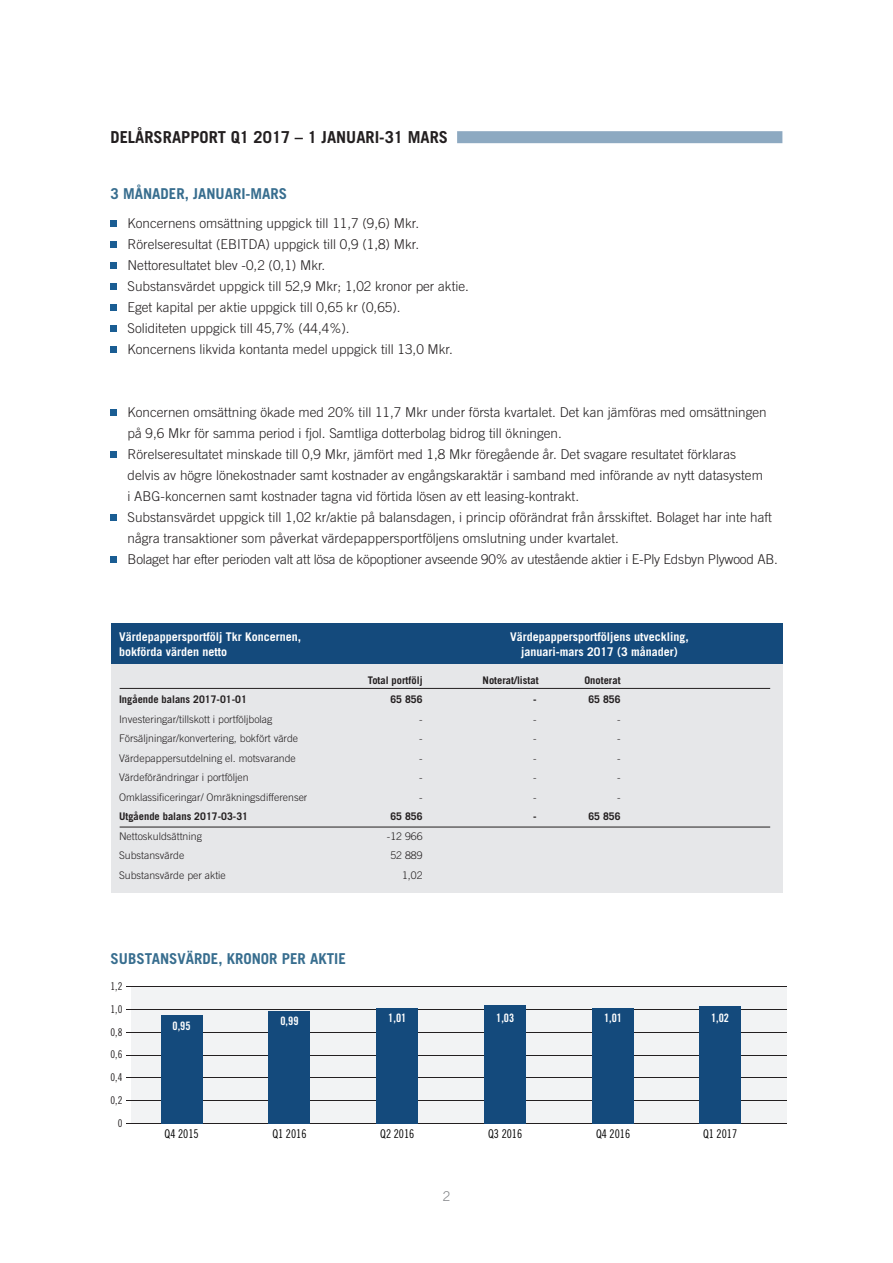
<style>
.page{position:relative;width:893px;height:1263px;background:#fff}
.page>*{position:absolute;margin:0;border:0;box-sizing:border-box;transform-origin:0 0}
.Rubrik_1{font:700 16.5px "Trade Gothic";color:#231f20}
.Rubrik_2{font:700 15px "Trade Gothic";color:#386e8f}
.Bröd1_indrag{font:300 13.5px/21px "Trade Gothic";color:#231f20}
.t1{font:300 13.5px "Trade Gothic";color:#808285}
.Bröd1_indrag-2{font:700 12px "Trade Gothic";color:#fff}
.t2{font:12px "Trade Gothic Cond Eighteen";color:#000001}
.t3{font:12px "Trade Gothic Cond Eighteen";color:#000001;scale:.96 1}
.t4{font:11.85px "Trade Gothic Cond Eighteen";color:#000001}
.t5{font:11.55px "Trade Gothic Bold Cond Twenty";color:#fff}
.t6{font:10.65px/22.8px "Trade Gothic Cond Eighteen";color:#231f20;text-align:right}
.Bröd1_indrag-3{font:300 10.5px "Trade Gothic";color:#231f20}
.Bröd1_indrag-4{font:700 10.5px "Trade Gothic";color:#231f20}
</style>
<div class="page">
<div style="left:111px;top:643px;width:671px;height:249px;background:#e6e7e9"></div>
<div style="left:111px;top:624px;width:671px;height:40px;background:#144a7c"></div>
<hr style="left:120px;top:688px;width:650px;height:1px;background:#231f20">
<hr style="left:120px;top:827px;width:650px;height:1px;background:#231f20">
<div style="left:131px;top:986px;width:656px;height:138px;background:#f2f3f4"></div>
<hr style="left:127px;top:1123px;width:660px;height:1px;background:#231f20">
<hr style="left:127px;top:986px;width:660px;height:1px;background:#231f20">
<hr style="left:127px;top:1032px;width:660px;height:1px;background:#231f20">
<hr style="left:127px;top:1009px;width:660px;height:1px;background:#231f20">
<hr style="left:127px;top:1055px;width:660px;height:1px;background:#231f20">
<hr style="left:127px;top:1077px;width:660px;height:1px;background:#231f20">
<hr style="left:127px;top:1100px;width:660px;height:1px;background:#231f20">
<div style="left:161px;top:1015px;width:41px;height:109px;background:#144a7c"></div>
<div style="left:269px;top:1011px;width:41px;height:113px;background:#144a7c"></div>
<div style="left:377px;top:1008px;width:41px;height:116px;background:#144a7c"></div>
<div style="left:485px;top:1005px;width:41px;height:118px;background:#144a7c"></div>
<div style="left:593px;top:1008px;width:41px;height:116px;background:#144a7c"></div>
<div style="left:700px;top:1006px;width:41px;height:118px;background:#144a7c"></div>
<div style="left:457px;top:131px;width:325px;height:12px;background:#8da9c1"></div>
<svg style="left:111px;top:220px;width:6px;height:6px"></svg>
<svg style="left:111px;top:241px;width:6px;height:6px"></svg>
<svg style="left:111px;top:262px;width:6px;height:6px"></svg>
<svg style="left:111px;top:283px;width:6px;height:6px"></svg>
<svg style="left:111px;top:304px;width:6px;height:6px"></svg>
<svg style="left:111px;top:325px;width:6px;height:6px"></svg>
<svg style="left:111px;top:346px;width:6px;height:6px"></svg>
<svg style="left:111px;top:409px;width:6px;height:6px"></svg>
<svg style="left:111px;top:451px;width:6px;height:6px"></svg>
<svg style="left:111px;top:514px;width:6px;height:6px"></svg>
<svg style="left:111px;top:556px;width:6px;height:6px"></svg>
<p class="Rubrik_1" style="left:111px;top:127px;width:339px">DELÅRSRAPPORT Q1 2017 – 1 JANUARI-31 MARS</p>
<p class="Rubrik_2" style="left:111px;top:184px;width:178px">3 MÅNADER, JANUARI-MARS</p>
<p class="Bröd1_indrag" style="left:128px;top:213px;width:293px">Koncernens omsättning uppgick till 11,7 (9,6) Mkr.</p>
<p class="Bröd1_indrag" style="left:128px;top:234px;width:293px">Rörelseresultat (EBITDA) uppgick till 0,9 (1,8) Mkr.</p>
<p class="Bröd1_indrag" style="left:128px;top:255px;width:199px">Nettoresultatet blev -0,2 (0,1) Mkr.</p>
<p class="Bröd1_indrag" style="left:128px;top:276px;width:343px">Substansvärdet uppgick till 52,9 Mkr; 1,02 kronor per aktie.</p>
<p class="Bröd1_indrag" style="left:128px;top:297px;width:275px">Eget kapital per aktie uppgick till 0,65 kr (0,65).</p>
<p class="Bröd1_indrag" style="left:128px;top:318px;width:224px">Soliditeten uppgick till 45,7% (44,4%).</p>
<p class="Bröd1_indrag" style="left:128px;top:339px;width:327px">Koncernens likvida kontanta medel uppgick till 13,0 Mkr.</p>
<p class="Bröd1_indrag" style="left:128px;top:402px;width:641px">Koncernen omsättning ökade med 20% till 11,7 Mkr under första kvartalet. Det kan jämföras med omsättningen på 9,6 Mkr för samma period i fjol. Samtliga dotterbolag bidrog till ökningen.</p>
<p class="Bröd1_indrag" style="left:128px;top:444px;width:637px">Rörelseresultatet minskade till 0,9 Mkr, jämfört med 1,8 Mkr föregående år. Det svagare resultatet förklaras delvis av högre lönekostnader samt kostnader av engångskaraktär i samband med införande av nytt datasystem i ABG-koncernen samt kostnader tagna vid förtida lösen av ett leasing-kontrakt.</p>
<p class="Bröd1_indrag" style="left:128px;top:507px;width:646px">Substansvärdet uppgick till 1,02 kr/aktie på balansdagen, i princip oförändrat från årsskiftet. Bolaget har inte haft några transaktioner som påverkat värdepappersportföljens omslutning under kvartalet.</p>
<p class="Bröd1_indrag" style="left:128px;top:549px;width:652px">Bolaget har efter perioden valt att lösa de köpoptioner avseende 90% av utestående aktier i E-Ply Edsbyn Plywood AB.</p>
<p class="Bröd1_indrag-2" style="left:119px;top:629px;width:184px">Värdepappersportfölj Tkr Koncernen,</p>
<p class="Bröd1_indrag-2" style="left:510px;top:629px;width:180px">Värdepappersportföljens utveckling,</p>
<p class="Bröd1_indrag-2" style="left:119px;top:644px;width:109px">bokförda värden netto</p>
<p class="Bröd1_indrag-2" style="left:521px;top:644px;width:158px">januari-mars 2017 (3 månader)</p>
<p class="Bröd1_indrag-4" style="left:368px;top:674px;width:56px">Total portfölj</p>
<p class="Bröd1_indrag-4" style="left:483px;top:674px;width:58px">Noterat/listat</p>
<p class="Bröd1_indrag-4" style="left:584px;top:674px;width:38px">Onoterat</p>
<p class="Bröd1_indrag-4" style="left:119px;top:693px;width:129px">Ingående balans 2017-01-01</p>
<p class="Bröd1_indrag-4" style="left:390px;top:693px;width:34px">65 856</p>
<p class="Bröd1_indrag-4" style="left:533px;top:693px;width:5px">-</p>
<p class="Bröd1_indrag-4" style="left:588px;top:693px;width:34px">65 856</p>
<p class="Bröd1_indrag-3" style="left:119px;top:713px;width:155px">Investeringar/tillskott i portföljbolag</p>
<p class="Bröd1_indrag-3" style="left:419px;top:713px;width:5px">-</p>
<p class="Bröd1_indrag-3" style="left:533px;top:713px;width:5px">-</p>
<p class="Bröd1_indrag-3" style="left:617px;top:713px;width:5px">-</p>
<p class="Bröd1_indrag-3" style="left:119px;top:732px;width:181px">Försäljningar/konvertering, bokfört värde</p>
<p class="Bröd1_indrag-3" style="left:419px;top:732px;width:5px">-</p>
<p class="Bröd1_indrag-3" style="left:533px;top:732px;width:5px">-</p>
<p class="Bröd1_indrag-3" style="left:617px;top:732px;width:5px">-</p>
<p class="Bröd1_indrag-3" style="left:119px;top:752px;width:178px">Värdepappersutdelning el. motsvarande</p>
<p class="Bröd1_indrag-3" style="left:419px;top:752px;width:5px">-</p>
<p class="Bröd1_indrag-3" style="left:533px;top:752px;width:5px">-</p>
<p class="Bröd1_indrag-3" style="left:617px;top:752px;width:5px">-</p>
<p class="Bröd1_indrag-3" style="left:119px;top:771px;width:131px">Värdeförändringar i portföljen</p>
<p class="Bröd1_indrag-3" style="left:419px;top:771px;width:5px">-</p>
<p class="Bröd1_indrag-3" style="left:533px;top:771px;width:5px">-</p>
<p class="Bröd1_indrag-3" style="left:617px;top:771px;width:5px">-</p>
<p class="Bröd1_indrag-3" style="left:119px;top:791px;width:190px">Omklassificeringar/ Omräkningsdifferenser</p>
<p class="Bröd1_indrag-3" style="left:419px;top:791px;width:5px">-</p>
<p class="Bröd1_indrag-3" style="left:533px;top:791px;width:5px">-</p>
<p class="Bröd1_indrag-3" style="left:617px;top:791px;width:5px">-</p>
<p class="Bröd1_indrag-4" style="left:119px;top:810px;width:130px">Utgående balans 2017-03-31</p>
<p class="Bröd1_indrag-4" style="left:390px;top:810px;width:34px">65 856</p>
<p class="Bröd1_indrag-4" style="left:533px;top:810px;width:5px">-</p>
<p class="Bröd1_indrag-4" style="left:588px;top:810px;width:34px">65 856</p>
<p class="Bröd1_indrag-3" style="left:119px;top:830px;width:84px">Nettoskuldsättning</p>
<p class="Bröd1_indrag-3" style="left:387px;top:830px;width:37px">-12 966</p>
<p class="Bröd1_indrag-3" style="left:119px;top:849px;width:67px">Substansvärde</p>
<p class="Bröd1_indrag-3" style="left:390px;top:849px;width:34px">52 889</p>
<p class="Bröd1_indrag-3" style="left:119px;top:869px;width:108px">Substansvärde per aktie</p>
<p class="Bröd1_indrag-3" style="left:402px;top:869px;width:22px">1,02</p>
<p class="Rubrik_2" style="left:111px;top:949px;width:237px">SUBSTANSVÄRDE, KRONOR PER AKTIE</p>
<p class="t6" style="left:111px;top:975px;width:13px">1,2<br>1,0<br>0,8<br>0,6<br>0,4<br>0,2<br>0</p>
<p class="t5" style="left:173px;top:1018px;width:20px">0,95</p>
<p class="t2" style="left:165px;top:1126px;width:36px">Q4 2015</p>
<p class="t5" style="left:280px;top:1013px;width:20px">0,99</p>
<p class="t2" style="left:272px;top:1126px;width:36px">Q1 2016</p>
<p class="t5" style="left:388px;top:1011px;width:20px">1,01</p>
<p class="t2" style="left:380px;top:1126px;width:36px">Q2 2016</p>
<p class="t1" style="left:443px;top:1188px;width:9px">2</p>
<p class="t5" style="left:496px;top:1011px;width:20px">1,03</p>
<p class="t3" style="left:488px;top:1126px;width:37px">Q3 2016</p>
<p class="t5" style="left:604px;top:1011px;width:20px">1,01</p>
<p class="t4" style="left:596px;top:1127px;width:36px">Q4 2016</p>
<p class="t5" style="left:711px;top:1011px;width:20px">1,02</p>
<p class="t2" style="left:703px;top:1127px;width:36px">Q1 2017</p>
</div>
